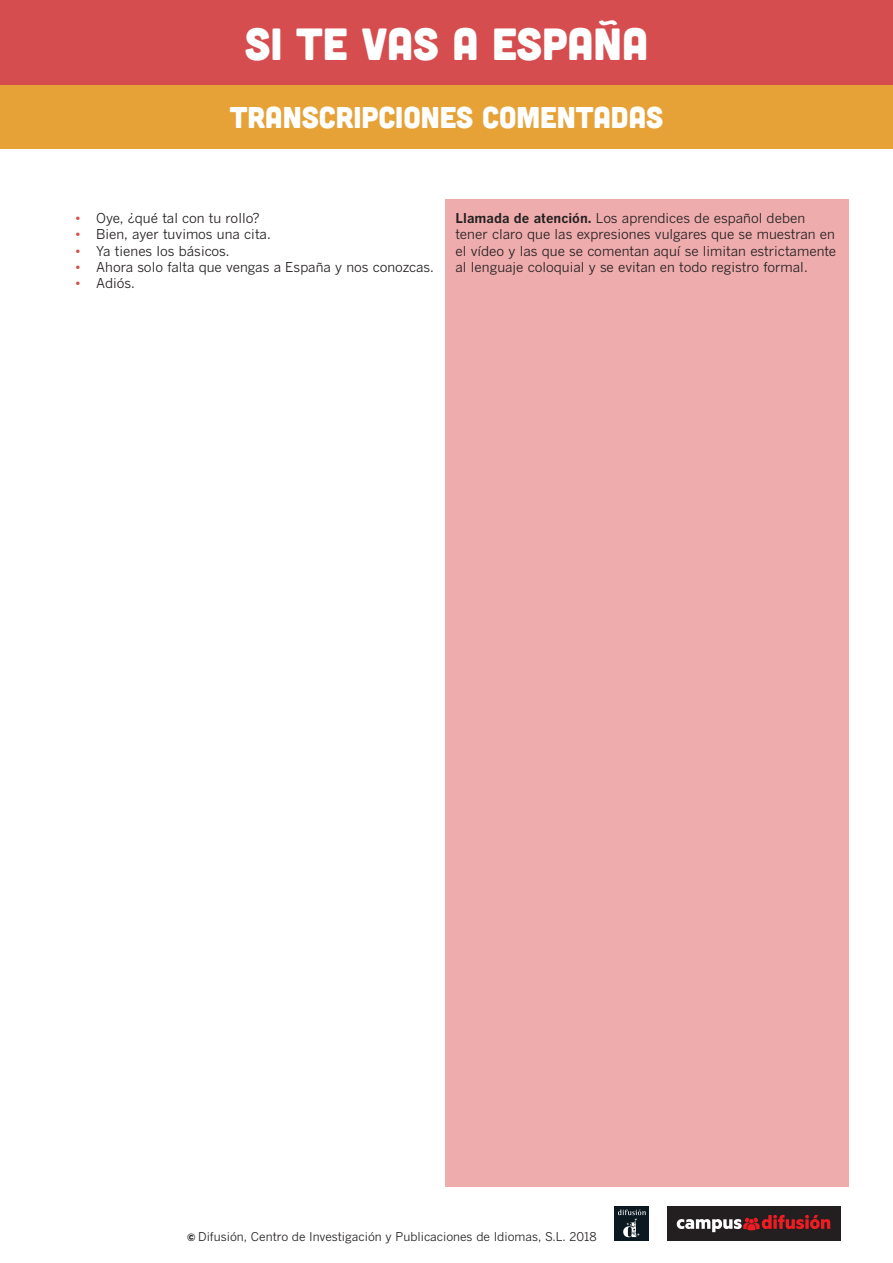
<style>
.page{position:relative;width:893px;height:1263px;background:#fff}
.page>*{position:absolute;margin:0;border:0;box-sizing:border-box;transform-origin:0 0}
.t1{font:45px "Cubano";color:#fff}
.t2{font:30px "Cubano";color:#fff}
.t3{font:13.5px/16.2px "Benton Gothic";color:#231f20}
.t4{font:12px "Benton Gothic";color:#231f20}
.s1{color:#d64d4f}
.s2{font-weight:700}
.s3{font-family:"Calibre";font-weight:700}
</style>
<div class="page">
<div style="left:0;top:0;width:892px;height:85px;background:#d64d4f"></div>
<div style="left:0;top:85px;width:892px;height:63px;background:#e6a236"></div>
<div style="left:666px;top:1205px;width:173px;height:35px;background:#231f20"></div>
<svg style="left:676px;top:1214px;width:153px;height:17px"></svg>
<div style="left:614px;top:1205px;width:35px;height:35px;background:#0b1820"></div>
<svg style="left:618px;top:1209px;width:27px;height:27px"></svg>
<div style="left:445px;top:199px;width:404px;height:987px;background:#eeacad"></div>
<h1 class="t1" style="left:245px;top:15px;width:404px">SI TE VAS A ESPAÑA</h1>
<h2 class="t2" style="left:230px;top:98px;width:435px">TRANSCRIPCIONES COMENTADAS</h2>
<p class="t3" style="left:75px;top:210px;width:186px"><span class="s1">•</span> Oye, ¿qué tal con tu rollo?</p>
<p class="t3" style="left:75px;top:226px;width:197px"><span class="s1">•</span> Bien, ayer tuvimos una cita.</p>
<p class="t3" style="left:75px;top:242px;width:156px"><span class="s1">•</span> Ya tienes los básicos.</p>
<p class="t3" style="left:75px;top:258px;width:360px"><span class="s1">•</span> Ahora solo falta que vengas a España y nos conozcas.</p>
<p class="t3" style="left:75px;top:275px;width:61px"><span class="s1">•</span> Adiós.</p>
<p class="t3" style="left:455px;top:210px;width:382px"><span class="s2">Llamada de atención.</span> Los aprendices de español deben tener claro que las expresiones vulgares que se muestran en el vídeo y las que se comentan aquí se limitan estrictamente al lenguaje coloquial y se evitan en todo registro formal.</p>
<p class="t4" style="left:187px;top:1228px;width:411px"><span class="s3">©</span> Difusión, Centro de Investigación y Publicaciones de Idiomas, S.L. 2018</p>
</div>
